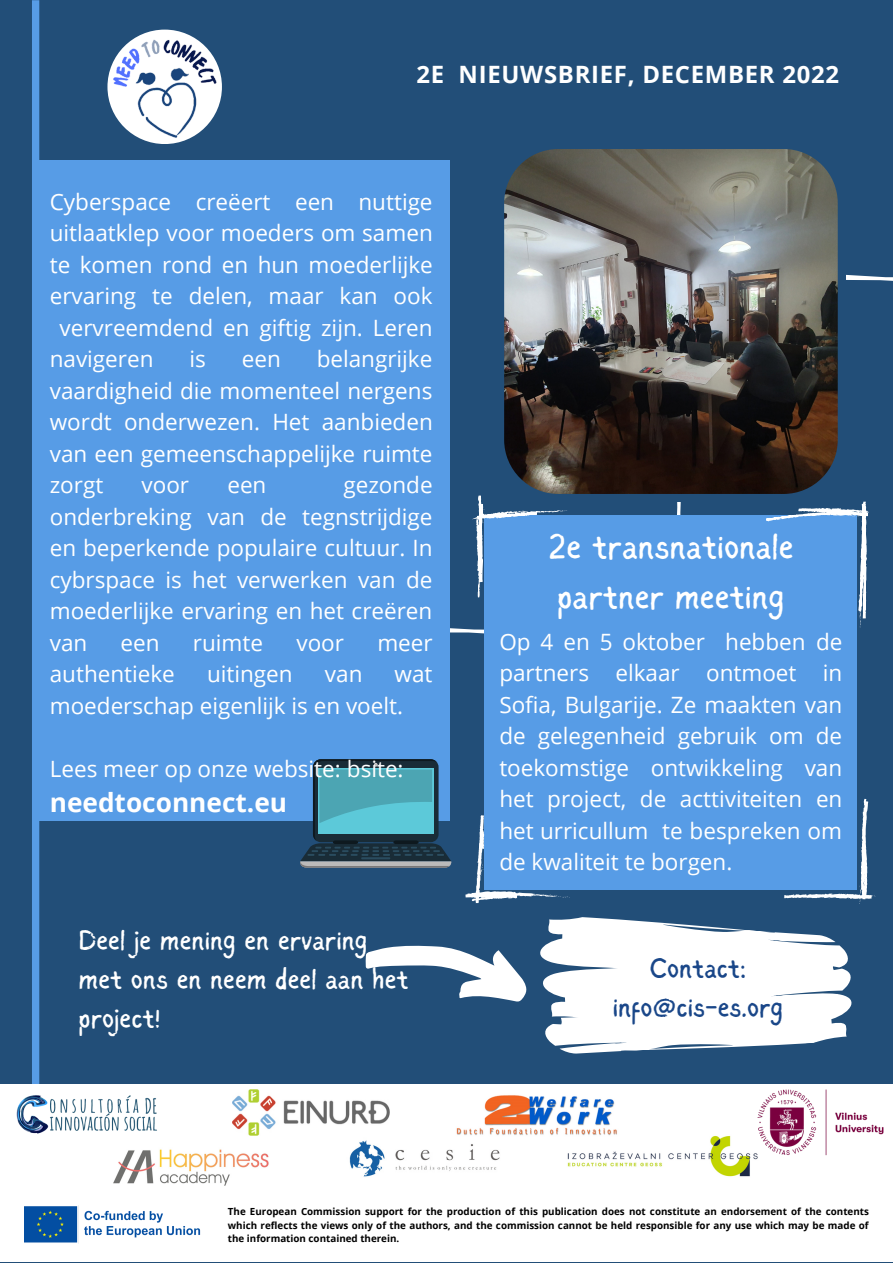
<style>
.page{position:relative;width:893px;height:1263px;background:#224e78}
.page>*{position:absolute;margin:0;border:0;box-sizing:border-box;transform-origin:0 0}
.t1{font:36px/50.1px "Sigher";color:#fff}
.t2{font:28.5px/39.4px "Sigher";color:#fff}
.t3{font:28.5px/39.4px "Sigher";color:#1a4789;text-align:center}
.t4{font:700 26.25px "Open Sans";color:#fff}
.t5{font:700 23.85px "Open Sans";letter-spacing:.03em;color:#fff}
.t6{font:22.5px/31.5px "Open Sans";color:#fff;text-align:justify}
.t7{font:700 9.82px/13.5px "Open Sans";color:#000;text-align:justify}
</style>
<div class="page">
<div style="left:32px;top:0;width:7px;height:1119px;background:#579ce6"></div>
<div style="left:32px;top:160px;width:418px;height:660px;background:#579ce6"></div>
<img style="left:107px;top:29px;width:115px;height:115px">
<img style="left:504px;top:149px;width:334px;height:345px">
<div style="left:0;top:1084px;width:893px;height:95px;background:#fff"></div>
<div style="left:0;top:1174px;width:893px;height:88px;background:#fff"></div>
<img style="left:25px;top:1205px;width:176px;height:39px">
<img style="left:233px;top:1089px;width:157px;height:47px">
<img style="left:567px;top:1136px;width:183px;height:41px">
<img style="left:738px;top:1089px;width:146px;height:85px">
<img style="left:341px;top:1132px;width:159px;height:45px">
<img style="left:113px;top:1149px;width:156px;height:37px">
<img style="left:16px;top:1095px;width:141px;height:39px">
<img style="left:446px;top:1095px;width:185px;height:46px">
<svg style="left:465px;top:496px;width:411px;height:408px;background:#5292d6"></svg>
<svg style="left:540px;top:917px;width:312px;height:137px"></svg>
<svg style="left:300px;top:759px;width:152px;height:108px"></svg>
<svg style="left:366px;top:945px;width:161px;height:57px"></svg>
<p class="t5" style="left:416px;top:58px;width:424px">2E NIEUWSBRIEF, DECEMBER 2022</p>
<p class="t6" style="left:50px;top:185px;width:384px">Cyberspace creëert een nuttige</p>
<p class="t6" style="left:50px;top:217px;width:384px">uitlaatklep voor moeders om samen</p>
<p class="t6" style="left:50px;top:248px;width:384px">te komen rond en hun moederlijke</p>
<p class="t6" style="left:50px;top:280px;width:384px">ervaring te delen, maar kan ook</p>
<p class="t6" style="left:60px;top:311px;width:375px">vervreemdend en giftig zijn. Leren</p>
<p class="t6" style="left:50px;top:343px;width:105px">navigeren</p>
<p class="t6" style="left:189px;top:343px;width:18px">is</p>
<p class="t6" style="left:242px;top:343px;width:41px">een</p>
<p class="t6" style="left:50px;top:343px;width:384px;text-indent:267px">belangrijke vaardigheid die momenteel nergens wordt onderwezen. Het aanbieden van een gemeenschappelijke ruimte zorgt</p>
<p class="t6" style="left:50px;top:469px;width:384px;text-indent:294px">gezonde onderbreking van de tegnstrijdige en beperkende populaire cultuur. In cybrspace is het verwerken van de moederlijke ervaring en het creëren van</p>
<p class="t6" style="left:141px;top:469px;width:49px">voor</p>
<p class="t6" style="left:227px;top:469px;width:41px">een</p>
<p class="t6" style="left:121px;top:626px;width:41px">een</p>
<p class="t6" style="left:193px;top:626px;width:72px">ruimte</p>
<p class="t6" style="left:296px;top:626px;width:49px">voor</p>
<p class="t6" style="left:377px;top:626px;width:57px">meer</p>
<p class="t6" style="left:50px;top:658px;width:127px">authentieke</p>
<p class="t6" style="left:207px;top:658px;width:87px">uitingen</p>
<p class="t6" style="left:325px;top:658px;width:39px">van</p>
<p class="t6" style="left:50px;top:658px;width:384px;text-indent:345px">wat moederschap eigenlijk is en voelt.</p>
<p class="t6" style="left:50px;top:752px;width:355px">Lees meer op onze website: bsite:</p>
<p class="t4" style="left:50px;top:784px;width:239px">needtoconnect.eu</p>
<p class="t2" style="left:79px;top:922px;width:331px">Deel je mening en ervaring met ons en neem deel aan het project!</p>
<h1 class="t1" style="left:548px;top:524px;width:247px">2e transnationale partner meeting</h1>
<p class="t6" style="left:499px;top:625px;width:344px">Op 4 en 5 oktober hebben de partners elkaar ontmoet in Sofia, Bulgarije. Ze maakten van de gelegenheid gebruik om de toekomstige ontwikkeling van het project, de acttiviteiten en het urricullum te bespreken om de kwaliteit te borgen.</p>
<p class="t3" style="left:613px;top:950px;width:172px">Contact: info@cis-es.org</p>
<p class="t7" style="left:228px;top:1204px;width:642px">The European Commission support for the production of this publication does not constitute an endorsement of the contents which reflects the views only of the authors, and the commission cannot be held responsible for any use which may be made of the information contained therein.</p>
</div>
